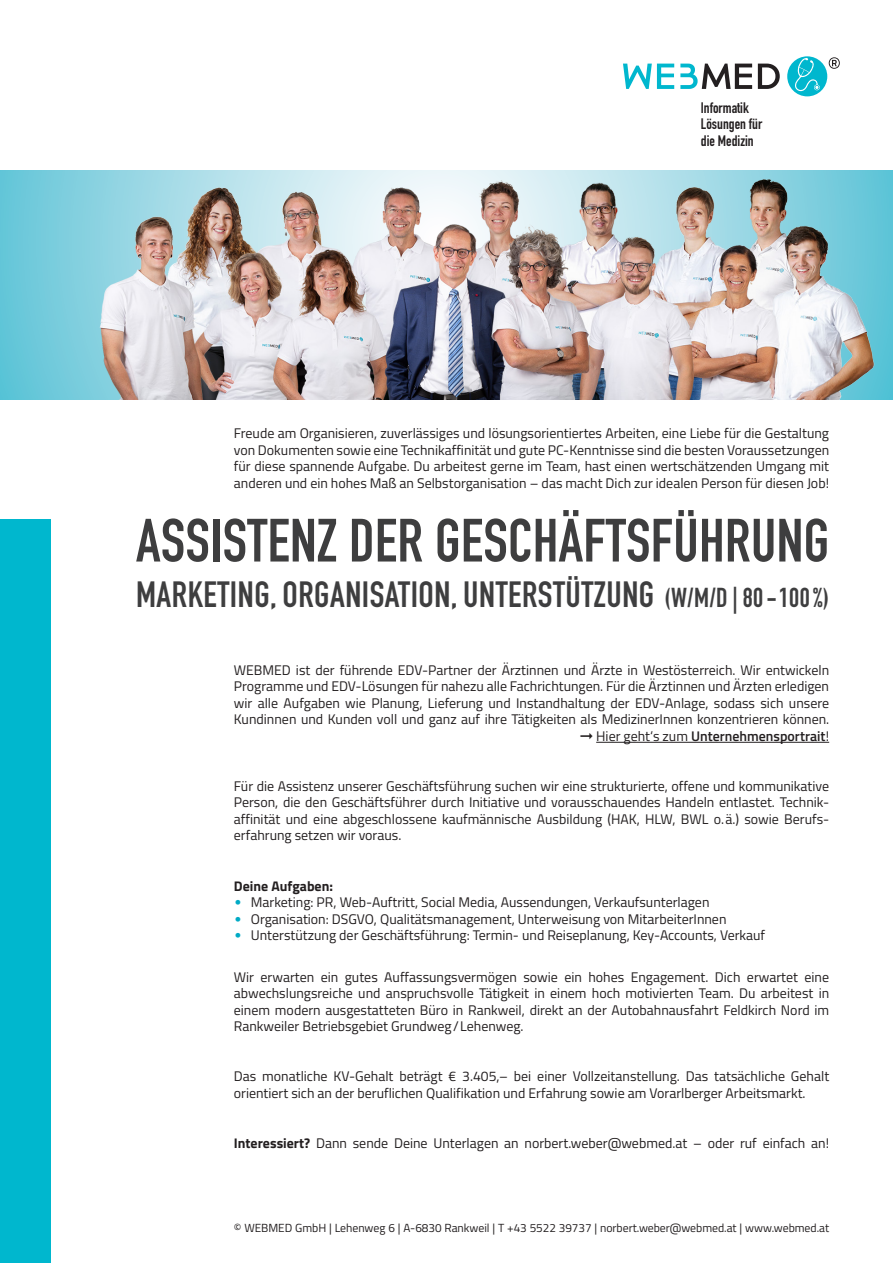
<style>
.page{position:relative;width:893px;height:1263px;background:#fff}
.page>*{position:absolute;margin:0;border:0;box-sizing:border-box;transform-origin:0 0}
.t1{font:700 60px "DIN Condensed";letter-spacing:.005em;color:#3e3e3f}
.t2{font:700 36px "DIN Condensed";letter-spacing:.015em;color:#3e3e3f}
.t3{font:15px/16.4px "DIN Engschrift";color:#231f20}
.t4{font:13.95px/16.5px "Titillium Web";color:#231f20;text-align:justify}
.t5{font:700 13.95px "Titillium Web";color:#231f20}
.t6{font:11.7px "Titillium Web";letter-spacing:-.005em;color:#231f20}
.s1{font-size:27px}
.s2{font-weight:600}
.s3{font-family:"Optima";color:#00aac5}
.s4{font-weight:700}
</style>
<div class="page">
<div style="left:0;top:519px;width:51px;height:744px;background:#00b7ce"></div>
<div style="left:0;top:170px;width:893px;height:230px;background:#65c7d9"></div>
<svg style="left:758px;top:64px;width:22px;height:25px"></svg>
<svg style="left:623px;top:64px;width:51px;height:25px"></svg>
<svg style="left:680px;top:64px;width:72px;height:25px"></svg>
<div style="left:787px;top:56px;width:40px;height:40px;background:#00b7ce;border-radius:50%"></div>
<svg style="left:795px;top:58px;width:25px;height:33px"></svg>
<svg style="left:829px;top:57px;width:11px;height:12px"></svg>
<img style="left:28px;top:170px;width:865px;height:230px">
<hr style="left:596px;top:742px;width:233px;height:1px;background:#231f20">
<p class="t3" style="left:701px;top:100px;width:63px">Informatik<br>Lösungen für die Medizin</p>
<p class="t4" style="left:234px;top:424px;width:597px">Freude am Organisieren, zuverlässiges und lösungsorientiertes Arbeiten, eine Liebe für die Gestaltung von Dokumenten sowie eine Technikaffinität und gute PC-Kenntnisse sind die besten Voraussetzungen für diese spannende Aufgabe. Du arbeitest gerne im Team, hast einen wertschätzenden Umgang mit anderen und ein hohes Maß an Selbstorganisation – das macht Dich zur idealen Person für diesen Job!</p>
<h1 class="t1" style="left:136px;top:500px;width:695px">ASSISTENZ DER GESCHÄFTSFÜHRUNG</h1>
<h2 class="t2" style="left:136px;top:570px;width:695px">MARKETING, ORGANISATION, UNTERSTÜTZUNG <span class="s1">(W/M/D | 80-100%)</span></h2>
<p class="t4" style="left:234px;top:661px;width:597px;text-align:right">WEBMED ist der führende EDV-Partner der Ärztinnen und Ärzte in Westösterreich. Wir entwickeln Programme und EDV-Lösungen für nahezu alle Fachrichtungen. Für die Ärztinnen und Ärzten erledigen wir alle Aufgaben wie Planung, Lieferung und Instandhaltung der EDV-Anlage, sodass sich unsere Kundinnen und Kunden voll und ganz auf ihre Tätigkeiten als MedizinerInnen konzentrieren können. ➞ Hier geht‘s zum <span class="s2">Unternehmensportrait</span>!</p>
<p class="t4" style="left:234px;top:777px;width:597px;text-align:left">Für die Assistenz unserer Geschäftsführung suchen wir eine strukturierte, offene und kommunikative Person, die den Geschäftsführer durch Initiative und vorausschauendes Handeln entlastet. Technik&shy;affinität und eine abgeschlossene kaufmännische Ausbildung (HAK, HLW, BWL o.ä.) sowie Berufs&shy;erfahrung setzen wir voraus.</p>
<p class="t5" style="left:234px;top:875px;width:101px">Deine Aufgaben:</p>
<p class="t4" style="left:234px;top:893px;width:477px"><span class="s3">•</span> Marketing: PR, Web-Auftritt, Social Media, Aussendungen, Verkaufsunterlagen</p>
<p class="t4" style="left:234px;top:910px;width:494px"><span class="s3">•</span> Organisation: DSGVO, Qualitätsmanagement, Unterweisung von MitarbeiterInnen</p>
<p class="t4" style="left:234px;top:926px;width:533px"><span class="s3">•</span> Unterstützung der Geschäftsführung: Termin- und Reiseplanung, Key-Accounts, Verkauf</p>
<p class="t4" style="left:234px;top:968px;width:597px">Wir erwarten ein gutes Auffassungsvermögen sowie ein hohes Engagement. Dich erwartet eine abwechslungsreiche und anspruchsvolle Tätigkeit in einem hoch motivierten Team. Du arbeitest in einem modern ausgestatteten Büro in Rankweil, direkt an der Autobahnausfahrt Feldkirch Nord im Rankweiler Betriebsgebiet Grundweg/Lehenweg.</p>
<p class="t4" style="left:234px;top:1067px;width:597px">Das monatliche KV-Gehalt beträgt € 3.405,– bei einer Vollzeitanstellung. Das tatsächliche Gehalt orientiert sich an der beruflichen Qualifikation und Erfahrung sowie am Vorarlberger Arbeitsmarkt.</p>
<p class="t4" style="left:234px;top:1134px;width:597px"><span class="s4">Interessiert?</span> Dann sende Deine Unterlagen an norbert.weber@webmed.at – oder ruf einfach an!</p>
<p class="t6" style="left:234px;top:1219px;width:597px">© WEBMED GmbH | Lehenweg 6 | A-6830 Rankweil | T +43 5522 39737 | norbert.weber@webmed.at | www.webmed.at</p>
</div>
